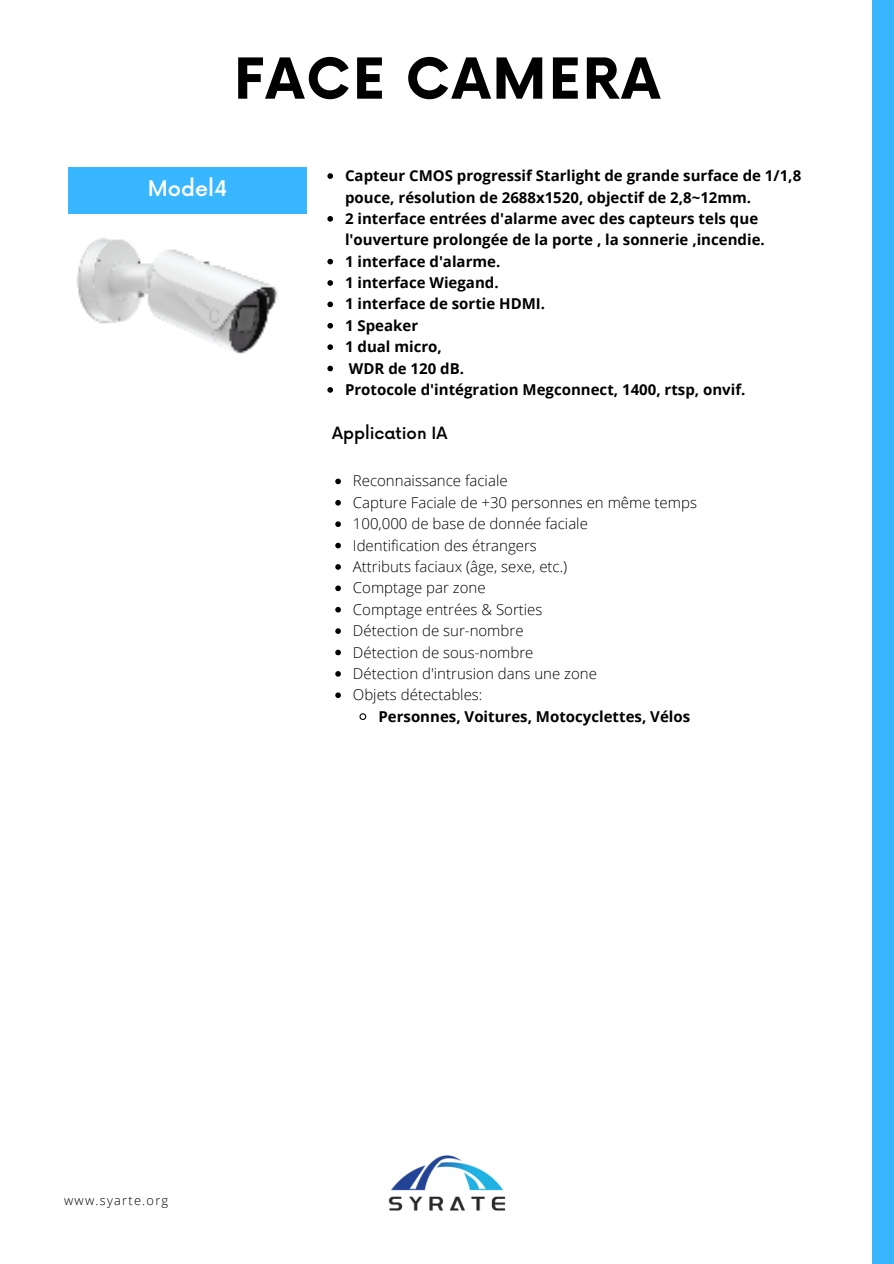
<style>
.page{position:relative;width:894px;height:1264px;background:#fff}
.page>*{position:absolute;margin:0;border:0;box-sizing:border-box;transform-origin:0 0}
.t1{font:700 55.05px "Now";letter-spacing:.04em;color:#000}
.t2{font:500 21px "Now";color:#fff}
.t3{font:500 16.5px "Now";color:#000}
.t4{font:700 15px/21.3px "Open Sans";color:#000}
.t5{font:300 15px "Open Sans";color:#000}
.t6{font:300 12.75px "Open Sans";letter-spacing:.1em;color:#000}
</style>
<div class="page">
<div style="left:872px;top:0;width:21px;height:1263px;background:#38b6ff"></div>
<div style="left:68px;top:168px;width:239px;height:46px;background:#38b6ff"></div>
<img style="left:76px;top:237px;width:202px;height:117px">
<svg style="left:327px;top:173px;width:6px;height:6px"></svg>
<svg style="left:327px;top:216px;width:6px;height:6px"></svg>
<svg style="left:327px;top:259px;width:6px;height:5px"></svg>
<svg style="left:327px;top:280px;width:6px;height:6px"></svg>
<svg style="left:327px;top:301px;width:6px;height:6px"></svg>
<svg style="left:327px;top:323px;width:6px;height:5px"></svg>
<svg style="left:327px;top:344px;width:6px;height:6px"></svg>
<svg style="left:327px;top:366px;width:6px;height:5px"></svg>
<svg style="left:327px;top:387px;width:6px;height:6px"></svg>
<svg style="left:335px;top:478px;width:6px;height:6px"></svg>
<svg style="left:335px;top:500px;width:6px;height:5px"></svg>
<svg style="left:335px;top:521px;width:6px;height:6px"></svg>
<svg style="left:335px;top:542px;width:6px;height:6px"></svg>
<svg style="left:335px;top:564px;width:6px;height:5px"></svg>
<svg style="left:335px;top:585px;width:6px;height:6px"></svg>
<svg style="left:335px;top:607px;width:6px;height:5px"></svg>
<svg style="left:335px;top:628px;width:6px;height:6px"></svg>
<svg style="left:335px;top:649px;width:6px;height:6px"></svg>
<svg style="left:335px;top:671px;width:6px;height:5px"></svg>
<svg style="left:335px;top:692px;width:6px;height:6px"></svg>
<svg style="left:359px;top:713px;width:8px;height:7px"></svg>
<img style="left:388px;top:1155px;width:118px;height:56px">
<p class="t1" style="left:234px;top:49px;width:427px">FACE CAMERA</p>
<h2 class="t2" style="left:148px;top:177px;width:81px">Model4</h2>
<p class="t4" style="left:345px;top:165px;width:457px">Capteur CMOS progressif Starlight de grande surface de 1/1,8 pouce, résolution de 2688x1520, objectif de 2,8~12mm.</p>
<p class="t4" style="left:345px;top:207px;width:421px">2 interface entrées d'alarme avec des capteurs tels que l'ouverture prolongée de la porte , la sonnerie ,incendie.</p>
<p class="t4" style="left:345px;top:250px;width:157px">1 interface d'alarme.</p>
<p class="t4" style="left:345px;top:271px;width:155px">1 interface Wiegand.</p>
<p class="t4" style="left:345px;top:293px;width:201px">1 interface de sortie HDMI.</p>
<p class="t4" style="left:345px;top:314px;width:75px">1 Speaker</p>
<p class="t4" style="left:345px;top:336px;width:98px">1 dual micro,</p>
<p class="t4" style="left:349px;top:357px;width:117px">WDR de 120 dB.</p>
<h3 class="t4" style="left:345px;top:378px;width:402px">Protocole d'intégration Megconnect, 1400, rtsp, onvif.</h3>
<p class="t3" style="left:332px;top:424px;width:116px">Application IA</p>
<p class="t5" style="left:353px;top:470px;width:156px">Reconnaissance faciale</p>
<p class="t5" style="left:353px;top:492px;width:345px">Capture Faciale de +30 personnes en même temps</p>
<p class="t5" style="left:353px;top:513px;width:236px">100,000 de base de donnée faciale</p>
<p class="t5" style="left:353px;top:534px;width:185px">Identification des étrangers</p>
<p class="t5" style="left:353px;top:556px;width:216px">Attributs faciaux (âge, sexe, etc.)</p>
<p class="t5" style="left:353px;top:577px;width:134px">Comptage par zone</p>
<p class="t5" style="left:353px;top:598px;width:191px">Comptage entrées &amp; Sorties</p>
<p class="t5" style="left:353px;top:620px;width:172px">Détection de sur-nombre</p>
<p class="t5" style="left:353px;top:641px;width:182px">Détection de sous-nombre</p>
<p class="t5" style="left:353px;top:663px;width:245px">Détection d'intrusion dans une zone</p>
<p class="t5" style="left:353px;top:684px;width:131px">Objets détectables:</p>
<p class="t4" style="left:378px;top:705px;width:313px">Personnes, Voitures, Motocyclettes, Vélos</p>
<p class="t6" style="left:64px;top:1191px;width:106px">www.syarte.org</p>
</div>
